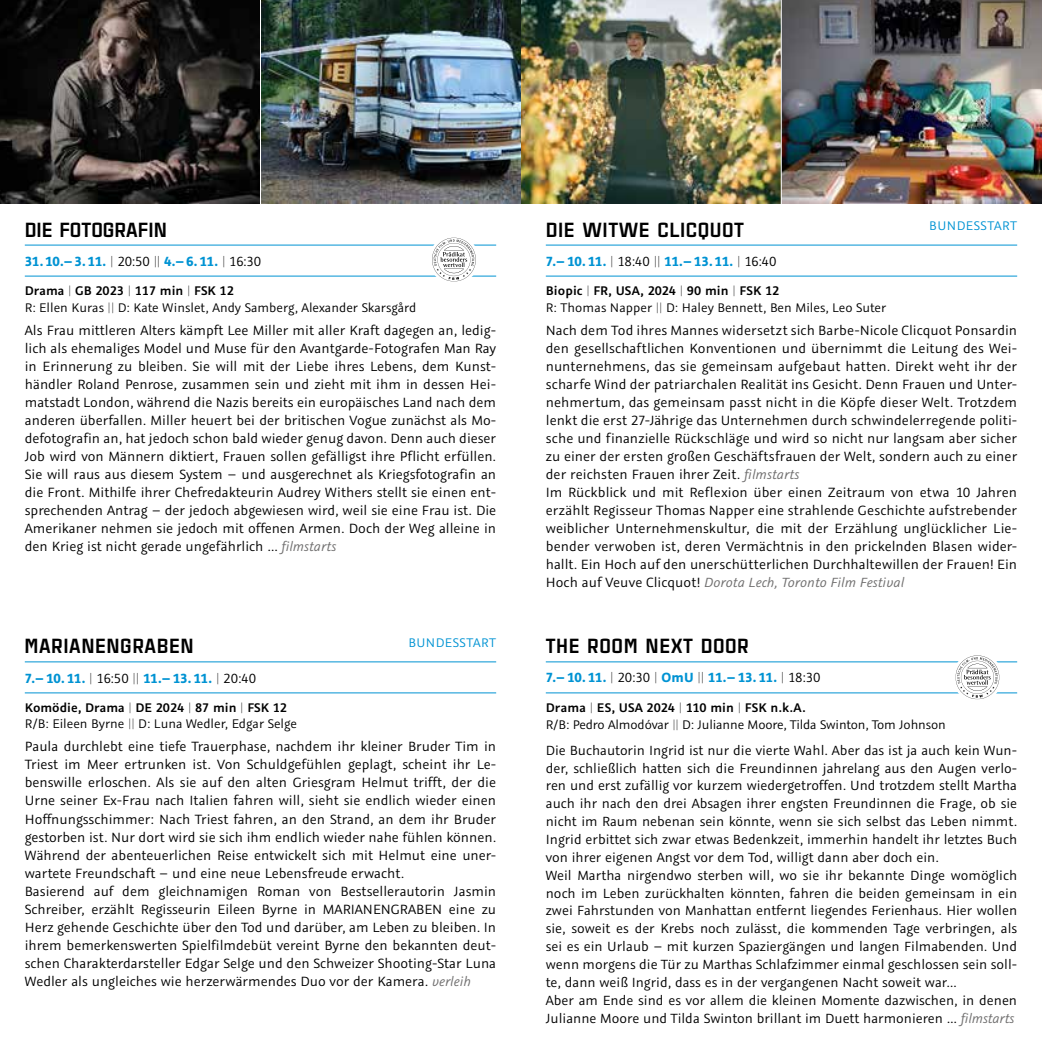
<style>
.page{position:relative;width:1042px;height:1042px;background:#fff}
.page>*{position:absolute;margin:0;border:0;box-sizing:border-box;transform-origin:0 0}
.t1{font:900 21px "Estricta";letter-spacing:.025em;color:#000}
.t2{font:900 21px "Estricta";color:#000}
.t3{font:15.05px/18px "Graublau Sans";color:#000}
.t4{font:14.88px/17.8px "Graublau Sans";color:#000}
.t5{font:700 14.88px "Graublau Sans";letter-spacing:-.02em;color:#0093d3}
.t6{font:italic 14.88px "Graublau Sans";color:#706f6f}
.t7{font:14px/16.8px "Graublau Sans";color:#000}
.t8{font:14px "Graublau Sans";letter-spacing:.035em;color:#0093d3}
.s1{font-weight:200;color:#000}
.s2{font-weight:400;color:#000}
.s3{font-weight:600}
.s4{font-weight:200}
.s5{font-style:italic;font-size:14.88px;color:#706f6f}
.s6{font-style:normal;font-size:15.05px;color:#000}
.s7{font-style:italic;color:#706f6f}
</style>
<div class="page">
<img style="left:0;top:0;width:1042px;height:204px">
<hr style="left:25px;top:692px;width:471px;height:1px;background:#0093d3">
<hr style="left:25px;top:661px;width:471px;height:1px;background:#0093d3">
<hr style="left:546px;top:692px;width:471px;height:1px;background:#0093d3">
<hr style="left:546px;top:661px;width:471px;height:1px;background:#0093d3">
<hr style="left:260px;top:0;width:1px;height:210px;background:#fff">
<hr style="left:781px;top:0;width:1px;height:210px;background:#fff">
<hr style="left:546px;top:276px;width:471px;height:1px;background:#0093d3">
<hr style="left:546px;top:245px;width:471px;height:1px;background:#0093d3">
<svg style="left:955px;top:655px;width:44px;height:44px"></svg>
<hr style="left:25px;top:276px;width:471px;height:1px;background:#0093d3">
<hr style="left:25px;top:245px;width:471px;height:1px;background:#0093d3">
<svg style="left:432px;top:238px;width:44px;height:43px"></svg>
<h1 class="t2" style="left:25px;top:214px;width:144px">DIE FOTOGRAFIN</h1>
<p class="t5" style="left:25px;top:251px;width:238px">31.10.–3.11. <span class="s1">|</span> <span class="s2">20:50</span> <span class="s1">||</span> 4.–6.11. <span class="s1">|</span> <span class="s2">16:30</span></p>
<p class="t7" style="left:25px;top:282px;width:393px"><span class="s3">Drama</span> <span class="s4">|</span> <span class="s3">GB 2023</span> <span class="s4">|</span> <span class="s3">117 min</span> <span class="s4">|</span> <span class="s3">FSK 12<br></span>R: Ellen Kuras <span class="s4">||</span> D: Kate Winslet, Andy Samberg, Alexander Skarsgård</p>
<p class="t3" style="left:25px;top:321px;width:473px;text-align:justify">Als Frau mittleren Alters kämpft Lee Miller mit aller Kraft dagegen an, ledig&shy;lich als ehemaliges Model und Muse für den Avantgarde-Fotografen Man Ray in Erinnerung zu bleiben. Sie will mit der Liebe ihres Lebens, dem Kunst&shy;händler Roland Penrose, zusammen sein und zieht mit ihm in dessen Hei&shy;matstadt London, während die Nazis bereits ein europäisches Land nach dem anderen überfallen. Miller heuert bei der britischen Vogue zunächst als Mo&shy;defotografin an, hat jedoch schon bald wieder genug davon. Denn auch dieser Job wird von Männern diktiert, Frauen sollen gefälligst ihre Pflicht erfüllen.<br>Sie will raus aus diesem System – und ausgerechnet als Kriegsfotografin an die Front. Mithilfe ihrer Chefredakteurin Audrey Withers stellt sie einen ent&shy;sprechenden Antrag – der jedoch abgewiesen wird, weil sie eine Frau ist. Die Amerikaner nehmen sie jedoch mit offenen Armen. Doch der Weg alleine in den Krieg ist nicht gerade ungefährlich … <span class="s5">filmstarts</span></p>
<p class="t8" style="left:929px;top:217px;width:89px">BUNDESSTART</p>
<h1 class="t1" style="left:546px;top:214px;width:200px">DIE WITWE CLICQUOT</h1>
<p class="t5" style="left:546px;top:251px;width:232px">7.–10.11. <span class="s1">|</span> <span class="s2">18:40</span> <span class="s1">||</span> 11.–13.11. <span class="s1">|</span> <span class="s2">16:40</span></p>
<p class="t7" style="left:546px;top:282px;width:342px"><span class="s3">Biopic</span> <span class="s4">|</span> <span class="s3">FR, USA, 2024</span> <span class="s4">|</span> <span class="s3">90 min</span> <span class="s4">|</span> <span class="s3">FSK 12<br></span>R: Thomas Napper <span class="s4">||</span> D: Haley Bennett, Ben Miles, Leo Suter</p>
<p class="t3" style="left:546px;top:321px;width:473px">Nach dem Tod ihres Mannes widersetzt sich Barbe-Nicole Clicquot Ponsardin den gesellschaftlichen Konventionen und übernimmt die Leitung des Wei&shy;nunternehmens, das sie gemeinsam aufgebaut hatten. Direkt weht ihr der scharfe Wind der patriarchalen Realität ins Gesicht. Denn Frauen und Unter&shy;nehmertum, das gemeinsam passt nicht in die Köpfe dieser Welt. Trotzdem lenkt die erst 27-Jährige das Unternehmen durch schwindelerregende politi&shy;sche und finanzielle Rückschläge und wird so nicht nur langsam aber sicher zu einer der ersten großen Geschäftsfrauen der Welt, sondern auch zu einer der reichsten Frauen ihrer Zeit. <span class="s5">filmstarts<br></span>Im Rückblick und mit Reflexion über einen Zeitraum von etwa 10 Jahren erzählt Regisseur Thomas Napper eine strahlende Geschichte aufstrebender weiblicher Unternehmenskultur, die mit der Erzählung unglücklicher Lie&shy;bender verwoben ist, deren Vermächtnis in den prickelnden Blasen wider&shy;hallt. Ein Hoch auf den unerschütterlichen Durchhaltewillen der Frauen! Ein</p>
<p class="t6" style="left:546px;top:574px;width:360px"><span class="s6">Hoch auf Veuve Clicquot!</span> Dorota Lech, Toronto Film Festival</p>
<p class="t8" style="left:408px;top:634px;width:89px">BUNDESSTART</p>
<h1 class="t1" style="left:25px;top:631px;width:170px">MARIANENGRABEN</h1>
<h1 class="t1" style="left:546px;top:631px;width:205px">THE ROOM NEXT DOOR</h1>
<p class="t5" style="left:546px;top:668px;width:276px">7.–10.11. <span class="s1">|</span> <span class="s2">20:30</span> <span class="s1">|</span> OmU <span class="s1">||</span> 11.–13.11. <span class="s1">|</span> <span class="s2">18:30</span></p>
<p class="t7" style="left:546px;top:698px;width:401px;line-height:17.8px"><span class="s3">Drama</span> <span class="s4">|</span> <span class="s3">ES, USA 2024</span> <span class="s4">|</span> <span class="s3">110 min</span> <span class="s4">|</span> <span class="s3">FSK n.k.A.<br></span>R/B: Pedro Almodóvar <span class="s4">||</span> D: Julianne Moore, Tilda Swinton, Tom Johnson</p>
<p class="t4" style="left:546px;top:741px;width:473px">Die Buchautorin Ingrid ist nur die vierte Wahl. Aber das ist ja auch kein Wun&shy;der, schließlich hatten sich die Freundinnen jahrelang aus den Augen verlo&shy;ren und erst zufällig vor kurzem wiedergetroffen. Und trotzdem stellt Martha auch ihr nach den drei Absagen ihrer engsten Freundinnen die Frage, ob sie nicht im Raum nebenan sein könnte, wenn sie sich selbst das Leben nimmt.<br>Ingrid erbittet sich zwar etwas Bedenkzeit, immerhin handelt ihr letztes Buch von ihrer eigenen Angst vor dem Tod, willigt dann aber doch ein.<br>Weil Martha nirgendwo sterben will, wo sie ihr bekannte Dinge womöglich noch im Leben zurückhalten könnten, fahren die beiden gemeinsam in ein zwei Fahrstunden von Manhattan entfernt liegendes Ferienhaus. Hier wollen sie, soweit es der Krebs noch zulässt, die kommenden Tage verbringen, als sei es ein Urlaub – mit kurzen Spaziergängen und langen Filmabenden. Und wenn morgens die Tür zu Marthas Schlafzimmer einmal geschlossen sein soll&shy;te, dann weiß Ingrid, dass es in der vergangenen Nacht soweit war…<br>Aber am Ende sind es vor allem die kleinen Momente dazwischen, in denen Julianne Moore und Tilda Swinton brillant im Duett harmonieren ... <span class="s7">filmstarts</span></p>
<p class="t5" style="left:25px;top:668px;width:233px">7.–10.11. <span class="s1">|</span> <span class="s2">16:50</span> <span class="s1">||</span> 11.–13.11. <span class="s1">|</span> <span class="s2">20:40</span></p>
<p class="t7" style="left:25px;top:699px;width:274px"><span class="s3">Komödie, Drama</span> <span class="s4">|</span> <span class="s3">DE 2024</span> <span class="s4">|</span> <span class="s3">87 min</span> <span class="s4">|</span> <span class="s3">FSK 12<br></span>R/B: Eileen Byrne <span class="s4">||</span> D: Luna Wedler, Edgar Selge</p>
<p class="t3" style="left:25px;top:737px;width:473px">Paula durchlebt eine tiefe Trauerphase, nachdem ihr kleiner Bruder Tim in Triest im Meer ertrunken ist. Von Schuldgefühlen geplagt, scheint ihr Le&shy;benswille erloschen. Als sie auf den alten Griesgram Helmut trifft, der die Urne seiner Ex-Frau nach Italien fahren will, sieht sie endlich wieder einen Hoffnungsschimmer: Nach Triest fahren, an den Strand, an dem ihr Bruder gestorben ist. Nur dort wird sie sich ihm endlich wieder nahe fühlen können.<br>Während der abenteuerlichen Reise entwickelt sich mit Helmut eine uner&shy;wartete Freundschaft – und eine neue Lebensfreude erwacht.<br>Basierend auf dem gleichnamigen Roman von Bestsellerautorin Jasmin Schreiber, erzählt Regisseurin Eileen Byrne in MARIANENGRABEN eine zu Herz gehende Geschichte über den Tod und darüber, am Leben zu bleiben. In ihrem bemerkenswerten Spielfilmdebüt vereint Byrne den bekannten deut&shy;schen Charakterdarsteller Edgar Selge und den Schweizer Shooting-Star Luna Wedler als ungleiches wie herzerwärmendes Duo vor der Kamera. <span class="s5">verleih</span></p>
</div>
